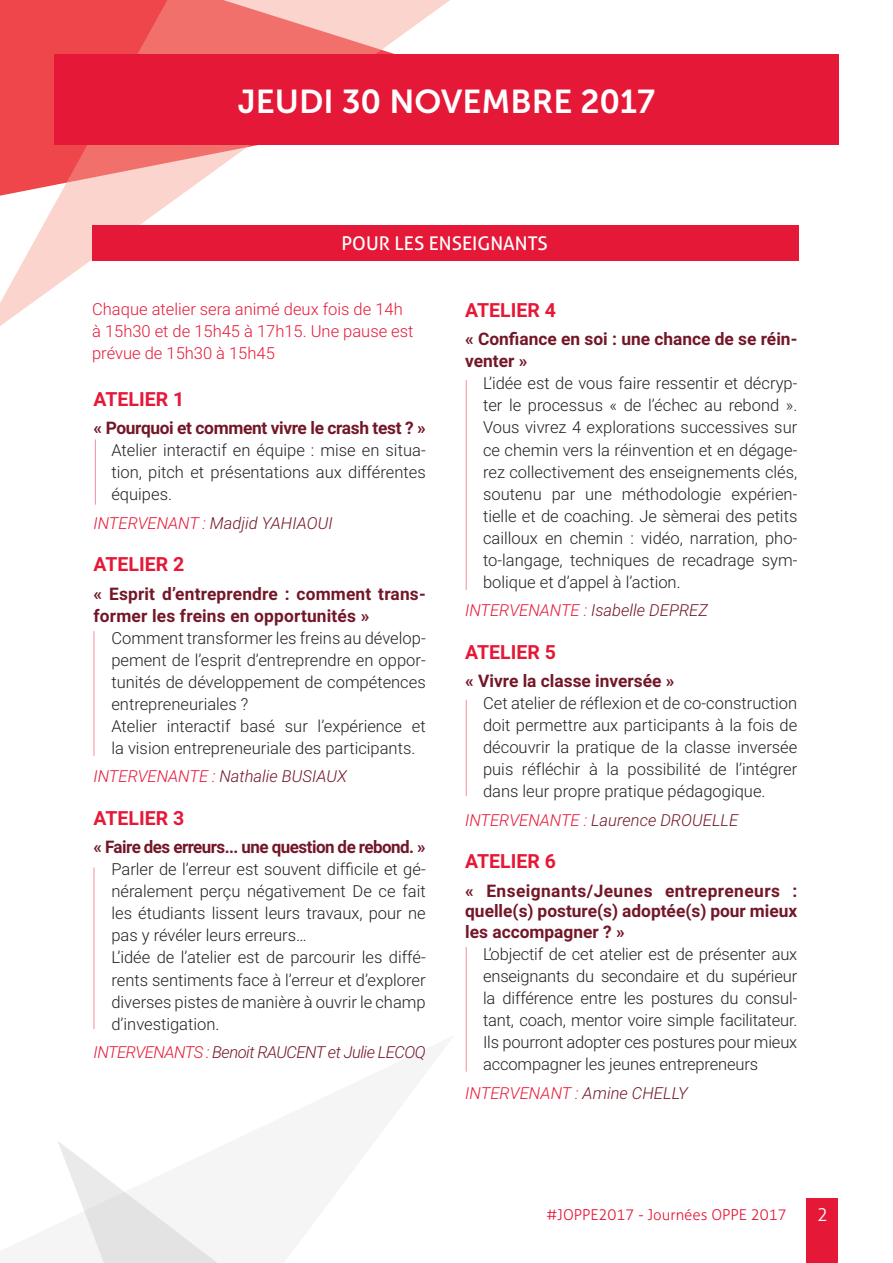
<style>
.page{position:relative;width:893px;height:1263px;background:#fff}
.page>*{position:absolute;margin:0;border:0;box-sizing:border-box;transform-origin:0 0}
.t1{font:33px "Museo Sans 700";color:#fff}
.t2{font:700 19.5px "Roboto";color:#e61838}
.t3{font:18.9px "Aller";color:#fff}
.t4{font:300 18px "Aller";color:#fff}
.t5{font:700 17.4px/22px "Roboto";color:#731728}
.t6{font:700 17.4px "Roboto";letter-spacing:-.03em;color:#731728}
.t7{font:700 17.4px "Roboto";letter-spacing:-.02em;color:#731728}
.t8{font:300 16.5px/22px "Roboto";color:#231f20;text-align:justify}
.t9{font:italic 300 16.5px "Roboto";letter-spacing:-.005em;color:#731728}
.t10{font:300 16.5px/22px "Roboto";color:#e61838}
.t11{font:italic 300 16.5px "Roboto";letter-spacing:-.025em;color:#e61838}
.t12{font:italic 300 16.5px "Roboto";color:#e61838}
.t13{font:italic 300 16.5px "Roboto";letter-spacing:-.035em;color:#731728}
.t14{font:300 15px "Aller";color:#e61838}
.s1{color:#e61838}
.s2{color:#731728}
</style>
<div class="page">
<div style="left:807px;top:1198px;width:31px;height:65px;background:#e61838"></div>
<svg style="left:0;top:0;width:450px;height:326px"></svg>
<div style="left:54px;top:54px;width:785px;height:91px;background:#e61838"></div>
<div style="left:92px;top:225px;width:707px;height:36px;background:#e61838"></div>
<svg style="left:58px;top:1141px;width:160px;height:122px"></svg>
<hr style="left:95px;top:439px;width:1px;height:66px;background:#e61838">
<hr style="left:94px;top:631px;width:1px;height:125px;background:#e61838">
<hr style="left:94px;top:867px;width:1px;height:162px;background:#e61838">
<hr style="left:466px;top:380px;width:1px;height:210px;background:#e61838">
<hr style="left:466px;top:700px;width:1px;height:96px;background:#e61838">
<hr style="left:466px;top:947px;width:1px;height:124px;background:#e61838">
<h1 class="t1" style="left:238px;top:83px;width:419px">JEUDI 30 NOVEMBRE 2017</h1>
<p class="t3" style="left:342px;top:232px;width:208px">POUR LES ENSEIGNANTS</p>
<p class="t10" style="left:92px;top:297px;width:323px">Chaque atelier sera animé deux fois de 14h à 15h30 et de 15h45 à 17h15. U ne pause est prévue de 15h30 à 15h45</p>
<p class="t2" style="left:94px;top:385px;width:92px">ATELIER 1</p>
<p class="t7" style="left:94px;top:416px;width:334px">« Pourquoi et comment vivre le crash test ? »</p>
<p class="t8" style="left:111px;top:439px;width:316px">Atelier interactif en équipe : mise en situa&shy;tion, pitch et présentations aux différentes équipes.</p>
<p class="t9" style="left:94px;top:511px;width:241px"><span class="s1">INTERVENANT :</span> MADJID YAHIAOUI</p>
<p class="t2" style="left:94px;top:551px;width:92px">ATELIER 2</p>
<p class="t5" style="left:94px;top:582px;width:334px">« Esprit d’entreprendre : comment trans&shy;former les freins en opportunités »</p>
<p class="t8" style="left:111px;top:626px;width:316px;text-align:left">Comment transformer les freins au dévelop&shy;pement de l’esprit d’entreprendre en oppor&shy;tunités de développement de compétences entrepreneuriales ?<br>Atelier interactif basé sur l’expérience et la vision entrepreneuriale des participants.</p>
<p class="t9" style="left:94px;top:765px;width:255px"><span class="s1">INTERVENANTE :</span> NATHALIE BUSIAUX</p>
<p class="t2" style="left:94px;top:804px;width:92px">ATELIER 3</p>
<p class="t6" style="left:94px;top:835px;width:334px">« Faire des erreurs... une question de rebond. »</p>
<p class="t8" style="left:111px;top:858px;width:316px;text-align:left">Parler de l’erreur est souvent difficile et gé&shy;néralement perçu négativement De ce fait les étudiants lissent leurs travaux, pour ne pas y révéler leurs erreurs…<br>L’idée de l’atelier est de parcourir les diffé&shy;rents sentiments face à l’erreur et d’explorer diverses pistes de manière à ouvrir le champ d’investigation.</p>
<p class="t11" style="left:94px;top:1040px;width:214px">INTERVENANTS : <span class="s2">BENOIT RA UCENT</span></p>
<p class="t13" style="left:328px;top:1040px;width:99px">ET JULIE LECOQ</p>
<p class="t2" style="left:465px;top:296px;width:92px">ATELIER 4</p>
<p class="t5" style="left:465px;top:327px;width:334px">« Confiance en soi : une chance de se réin&shy;venter »</p>
<p class="t8" style="left:483px;top:372px;width:316px">L’idée est de vous faire ressentir et décryp&shy;ter le processus « de l’échec au rebond ».<br>Vous vivrez 4 explorations successives sur ce chemin vers la réinvention et en dégage&shy;rez collectivement des enseignements clés, soutenu par une méthodologie expérien&shy;tielle et de coaching. Je sèmerai des petits cailloux en chemin : vidéo, narration, pho&shy;to-langage, techniques de recadrage sym&shy;bolique et d’appel à l’action.</p>
<p class="t9" style="left:465px;top:599px;width:244px"><span class="s1">INTERVENANTE :</span> ISABELLE DEPREZ</p>
<p class="t2" style="left:465px;top:638px;width:92px">ATELIER 5</p>
<p class="t5" style="left:465px;top:669px;width:211px">« Vivre la classe inversée »</p>
<p class="t8" style="left:483px;top:692px;width:316px">Cet atelier de réflexion et de co-construction doit permettre aux participants à la fois de découvrir la pratique de la classe inversée puis réfléchir à la possibilité de l’intégrer dans leur propre pratique pédagogique.</p>
<p class="t9" style="left:465px;top:808px;width:274px"><span class="s1">INTERVENANTE :</span> LAURENCE DROUELLE</p>
<p class="t2" style="left:465px;top:848px;width:92px">ATELIER 6</p>
<p class="t5" style="left:465px;top:879px;width:334px;line-height:20.9px;text-align:justify">« Enseignants/Jeunes entrepreneurs : quelle(s) posture(s) adoptée(s) pour mieux les accompagner ? »</p>
<p class="t8" style="left:483px;top:943px;width:316px">L’objectif de cet atelier est de présenter aux enseignants du secondaire et du supérieur la différence entre les postures du consul&shy;tant, coach, mentor voire simple facilitateur.<br>I ls pourront adopter ces postures pour mieux accompagner les jeunes entrepreneurs</p>
<p class="t12" style="left:465px;top:1081px;width:224px">INTERVENANT : <span class="s2">AMINE CHELLY</span></p>
<p class="t14" style="left:546px;top:1206px;width:242px">#JOPPE2017 - Journées OPPE 2017</p>
<p class="t4" style="left:817px;top:1204px;width:12px">2</p>
</div>
